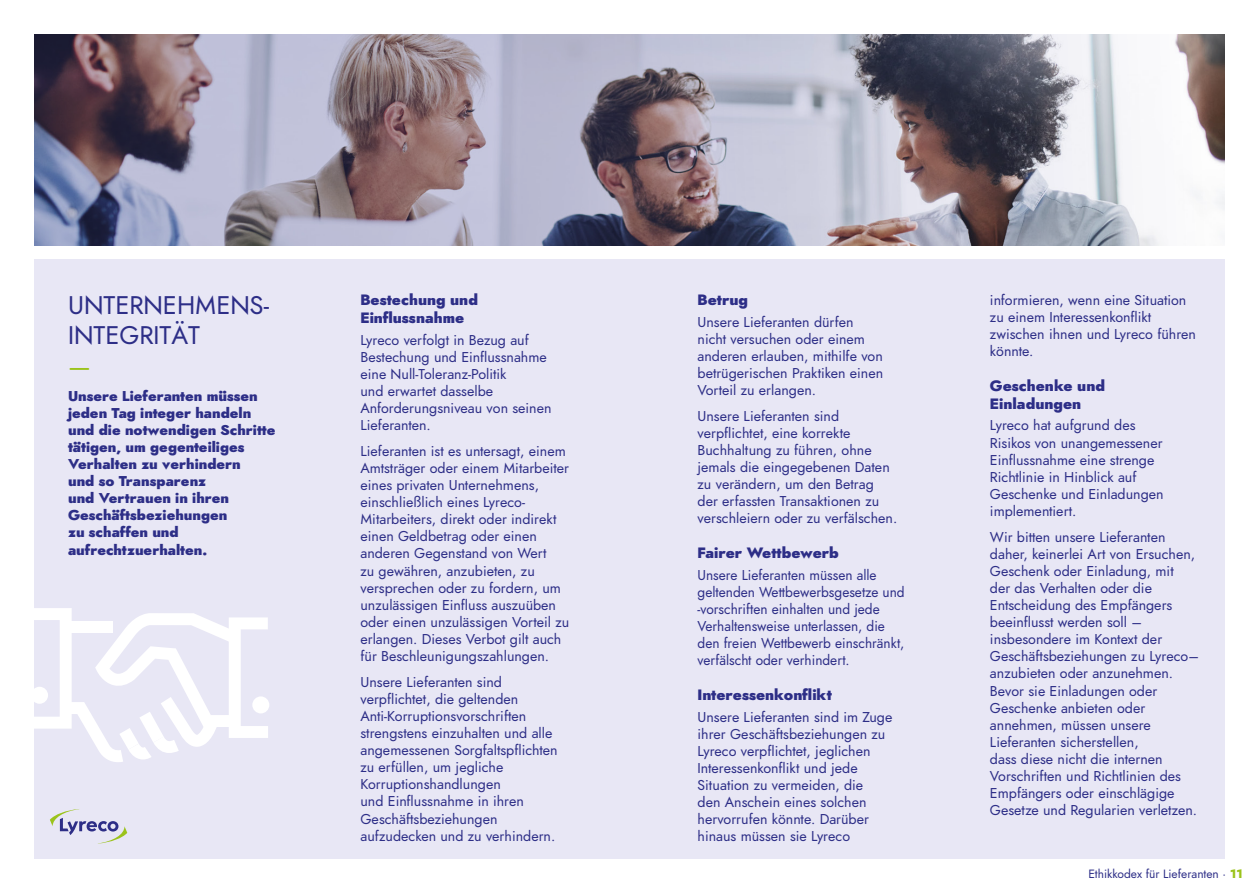
<style>
.page{position:relative;width:1259px;height:893px;background:#fff}
.page>*{position:absolute;margin:0;border:0;box-sizing:border-box;transform-origin:0 0}
._2_title{font:25.5px/30.6px "Lyreco Renner V2";color:#2d2e87}
._3_Title{font:900 15px/18px "Lyreco Renner V2";color:#2d2e87}
.Paragraphe{font:14.25px/17.1px "Lyreco Renner V2";color:#2d2e87}
.Chapo{font:900 14.25px/17.1px "Lyreco Renner V2";color:#2d2e87}
.Paragraphe-2{font:14.25px/17.1px "Lyreco Renner V2";color:#2d2e87;scale:.96 1}
.t1{font:12px "Lyreco Renner V2";color:#2d2e87}
.s1{color:#9bc31c}
.s2{font-weight:900;color:#9bc31c}
</style>
<div class="page">
<div style="left:34px;top:259px;width:1191px;height:600px;background:#e8e7f5"></div>
<img style="left:34px;top:34px;width:1191px;height:211px">
<svg style="left:34px;top:608px;width:234px;height:154px"></svg>
<div style="left:252px;top:696px;width:17px;height:17px;background:#fff;border-radius:50%"></div>
<div style="left:31px;top:687px;width:17px;height:17px;background:#fff;border-radius:50%"></div>
<svg style="left:50px;top:809px;width:77px;height:35px"></svg>
<p class="_2_title" style="left:68px;top:290px;width:202px">UNTERNEHMENS-<br>INTEGRITÄT<br><span class="s1">—</span></p>
<p class="Chapo" style="left:68px;top:387px;width:209px">Unsere Lieferanten müssen jeden Tag integer handeln und die notwendigen Schritte tätigen, um gegenteiliges<br>Verhalten zu verhindern<br>und so Transparenz<br>und Vertrauen in ihren<br>Geschäftsbeziehungen<br>zu schaffen und aufrechtzuerhalten.</p>
<p class="_3_Title" style="left:360px;top:291px;width:119px">Bestechung und<br>Einflussnahme</p>
<p class="Paragraphe" style="left:360px;top:331px;width:193px">Lyreco verfolgt in Bezug auf<br>Bestechung und Einflussnahme eine Null-Toleranz-Politik<br>und erwartet dasselbe<br>Anforderungsniveau von seinen<br>Lieferanten.</p>
<p class="Paragraphe" style="left:360px;top:442px;width:210px">Lieferanten ist es untersagt, einem<br>Amtsträger oder einem Mitarbeiter eines privaten Unternehmens, einschließlich eines Lyreco-<br>Mitarbeiters, direkt oder indirekt einen Geldbetrag oder einen anderen Gegenstand von Wert<br>zu gewähren, anzubieten, zu versprechen oder zu fordern, um unzulässigen Einfluss auszuüben oder einen unzulässigen Vorteil zu erlangen. Dieses Verbot gilt auch für Beschleunigungszahlungen.</p>
<p class="Paragraphe" style="left:360px;top:673px;width:199px">Unsere Lieferanten sind verpflichtet, die geltenden<br>Anti-Korruptionsvorschriften strengstens einzuhalten und alle angemessenen Sorgfaltspflichten zu erfüllen, um jegliche<br>Korruptionshandlungen<br>und Einflussnahme in ihren<br>Geschäftsbeziehungen aufzudecken und zu verhindern.</p>
<p class="_3_Title" style="left:697px;top:291px;width:52px">Betrug</p>
<p class="Paragraphe" style="left:697px;top:313px;width:187px">Unsere Lieferanten dürfen nicht versuchen oder einem anderen erlauben, mithilfe von betrügerischen Praktiken einen<br>Vorteil zu erlangen.</p>
<p class="Paragraphe" style="left:697px;top:407px;width:201px">Unsere Lieferanten sind verpflichtet, eine korrekte<br>Buchhaltung zu führen, ohne jemals die eingegebenen Daten zu verändern, um den Betrag der erfassten Transaktionen zu verschleiern oder zu verfälschen.</p>
<p class="_3_Title" style="left:697px;top:544px;width:143px">Fairer Wettbewerb</p>
<p class="Paragraphe-2" style="left:697px;top:566px;width:217px">Unsere Lieferanten müssen alle geltenden Wettbewerbsgesetze und -vorschriften einhalten und jede Verhaltensweise unterlassen, die den freien Wettbewerb einschränkt, verfälscht oder verhindert.</p>
<p class="_3_Title" style="left:697px;top:686px;width:136px">Interessenkonflikt</p>
<p class="Paragraphe" style="left:697px;top:708px;width:196px">Unsere Lieferanten sind im Zuge ihrer Geschäftsbeziehungen zu<br>Lyreco verpflichtet, jeglichen<br>Interessenkonflikt und jede<br>Situation zu vermeiden, die<br>den Anschein eines solchen hervorrufen könnte. Darüber hinaus müssen sie Lyreco</p>
<p class="Paragraphe" style="left:990px;top:291px;width:208px">informieren, wenn eine Situation zu einem Interessenkonflikt zwischen ihnen und Lyreco führen könnte.</p>
<p class="_3_Title" style="left:990px;top:377px;width:117px">Geschenke und<br>Einladungen</p>
<p class="Paragraphe" style="left:990px;top:417px;width:175px">Lyreco hat aufgrund des<br>Risikos von unangemessener<br>Einflussnahme eine strenge<br>Richtlinie in Hinblick auf<br>Geschenke und Einladungen implementiert.</p>
<p class="Paragraphe" style="left:990px;top:528px;width:210px">Wir bitten unsere Lieferanten daher, keinerlei Art von Ersuchen,<br>Geschenk oder Einladung, mit<br>der das Verhalten oder die<br>Entscheidung des Empfängers beeinflusst werden soll – insbesondere im Kontext der<br>Geschäftsbeziehungen zu Lyreco– anzubieten oder anzunehmen.<br>Bevor sie Einladungen oder<br>Geschenke anbieten oder annehmen, müssen unsere<br>Lieferanten sicherstellen,<br>dass diese nicht die internen<br>Vorschriften und Richtlinien des<br>Empfängers oder einschlägige<br>Gesetze und Regularien verletzen.</p>
<p class="t1" style="left:1088px;top:866px;width:156px">Ethikkodex für Lieferanten • <span class="s2">11</span></p>
</div>
